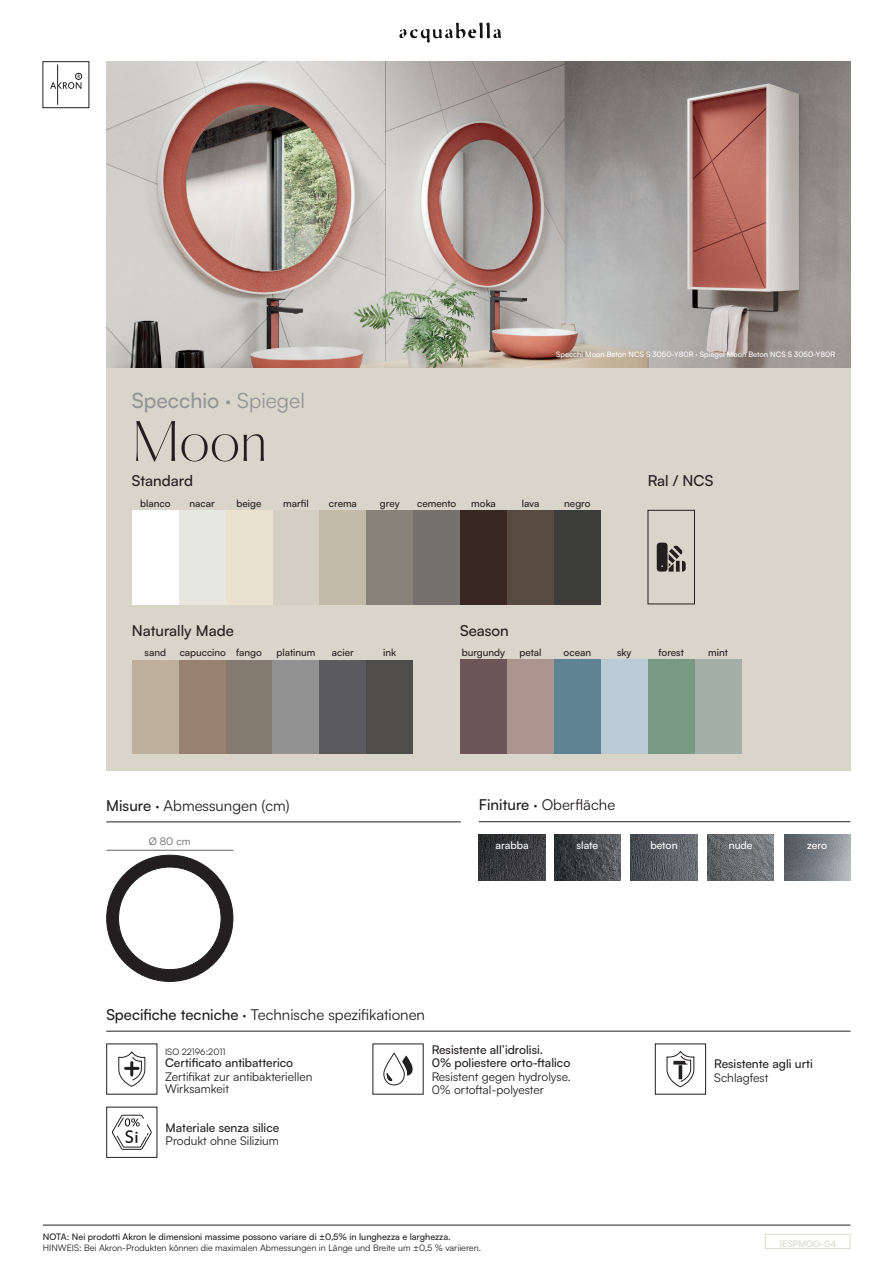
<style>
.page{position:relative;width:893px;height:1263px;background:#fff}
.page>*{position:absolute;margin:0;border:0;box-sizing:border-box;transform-origin:0 0}
.t1{font:200 51px "PP Hatton";color:#231f20}
.t2{font:500 21px "Satoshi";color:#939598}
.t3{font:15px "Satoshi";color:#231f20}
.t4{font:500 15px "Satoshi";color:#231f20}
.t5{font:12px/12px "Satoshi";color:#231f20}
.t6{font:500 12px "Satoshi";color:#231f20}
.t7{font:500 10.5px "Satoshi";color:#fff}
.t8{font:10.5px "Satoshi";color:#636366}
.t9{font:500 9.9px "Satoshi";color:#231f20}
.t10{font:9px "Satoshi";color:#231f20}
.t11{font:500 9px "Satoshi";color:#231f20}
.t12{font:500 9px "Satoshi";color:#d7d6cd}
.pie_de_pág{font:500 7.5px "Satoshi";color:#fff}
.s1{font-weight:400}
.s2{font-weight:500}
</style>
<div class="page">
<svg style="left:399px;top:23px;width:102px;height:20px"></svg>
<div style="left:765px;top:1234px;width:85px;height:15px;border:1px solid #dcdacf"></div>
<div style="left:106px;top:368px;width:744px;height:403px;background:#d9d5ca"></div>
<hr style="left:106px;top:822px;width:355px;height:1px;background:#231f20">
<hr style="left:479px;top:821px;width:371px;height:1px;background:#231f20">
<hr style="left:43px;top:1225px;width:807px;height:1px;background:#231f20">
<div style="left:132px;top:510px;width:47px;height:94px;background:#fff"></div>
<div style="left:179px;top:510px;width:47px;height:94px;background:#e6e7e0"></div>
<div style="left:226px;top:510px;width:47px;height:94px;background:#eae1cf"></div>
<div style="left:273px;top:510px;width:46px;height:94px;background:#d3cfc5"></div>
<div style="left:319px;top:510px;width:47px;height:94px;background:#c3bba8"></div>
<div style="left:132px;top:659px;width:47px;height:94px;background:#beb09b"></div>
<div style="left:179px;top:659px;width:47px;height:94px;background:#97826f"></div>
<div style="left:226px;top:659px;width:46px;height:94px;background:#847a70"></div>
<div style="left:272px;top:659px;width:47px;height:94px;background:#929292"></div>
<div style="left:319px;top:659px;width:47px;height:94px;background:#5b5a5d"></div>
<div style="left:366px;top:659px;width:47px;height:94px;background:#4e4d4b"></div>
<div style="left:366px;top:510px;width:47px;height:94px;background:#878378"></div>
<div style="left:413px;top:510px;width:47px;height:94px;background:#75716e"></div>
<div style="left:460px;top:510px;width:47px;height:94px;background:#392821"></div>
<div style="left:507px;top:510px;width:47px;height:94px;background:#574a41"></div>
<div style="left:554px;top:510px;width:47px;height:94px;background:#3c3d3a"></div>
<div style="left:648px;top:510px;width:47px;height:94px;border:1px solid #231f20"></div>
<svg style="left:657px;top:543px;width:29px;height:29px"></svg>
<div style="left:460px;top:659px;width:47px;height:94px;background:#6d5658"></div>
<div style="left:507px;top:659px;width:47px;height:94px;background:#ad958f"></div>
<div style="left:554px;top:659px;width:47px;height:94px;background:#608394"></div>
<div style="left:601px;top:659px;width:47px;height:94px;background:#bacbd6"></div>
<div style="left:648px;top:659px;width:47px;height:94px;background:#7a9984"></div>
<div style="left:695px;top:659px;width:47px;height:94px;background:#a4b0a7"></div>
<div style="left:43px;top:61px;width:46px;height:47px;border:1px solid #231f20"></div>
<div style="left:75px;top:73px;width:7px;height:7px;border:1px solid #231f20;border-radius:50%"></div>
<svg style="left:50px;top:64px;width:31px;height:41px"></svg>
<hr style="left:106px;top:850px;width:127px;height:1px;background:#636366">
<div style="left:107px;top:855px;width:126px;height:126px;background:#231f20;border-radius:50%"></div>
<div style="left:119px;top:867px;width:102px;height:102px;background:#fff;border-radius:50%"></div>
<img style="left:106px;top:61px;width:744px;height:307px">
<img style="left:784px;top:834px;width:66px;height:46px">
<img style="left:479px;top:834px;width:66px;height:46px">
<img style="left:554px;top:834px;width:67px;height:46px">
<img style="left:631px;top:834px;width:66px;height:46px">
<img style="left:707px;top:834px;width:67px;height:46px">
<svg style="left:118px;top:1051px;width:28px;height:36px"></svg>
<svg style="left:383px;top:1052px;width:30px;height:34px"></svg>
<div style="left:655px;top:1043px;width:51px;height:51px;border:1px solid #231f20"></div>
<svg style="left:666px;top:1051px;width:29px;height:37px"></svg>
<hr style="left:679px;top:1065px;width:3px;height:14px;background:#231f20">
<hr style="left:106px;top:1031px;width:744px;height:1px;background:#231f20">
<div style="left:106px;top:1107px;width:51px;height:51px;border:1px solid #231f20"></div>
<svg style="left:112px;top:1114px;width:40px;height:36px"></svg>
<p class="t2" style="left:132px;top:386px;width:175px">Specchio · <span class="s1">Spiegel</span></p>
<p class="t1" style="left:132px;top:410px;width:137px">Moon</p>
<h3 class="t4" style="left:132px;top:470px;width:63px">Standard</h3>
<p class="t9" style="left:140px;top:496px;width:32px">blanco</p>
<p class="t9" style="left:190px;top:496px;width:27px">nacar</p>
<p class="t9" style="left:237px;top:496px;width:26px">beige</p>
<p class="t9" style="left:283px;top:496px;width:27px">marfil</p>
<p class="t9" style="left:329px;top:496px;width:30px">crema</p>
<p class="pie_de_pág" style="left:556px;top:349px;width:281px">Specchi Moon Beton NCS S 3050-Y80R · Spiegel Moon Beton NCS S 3050-Y80R</p>
<p class="t9" style="left:380px;top:496px;width:21px">grey</p>
<p class="t9" style="left:417px;top:496px;width:41px">cemento</p>
<p class="t9" style="left:471px;top:496px;width:26px">moka</p>
<p class="t9" style="left:522px;top:496px;width:19px">lava</p>
<p class="t9" style="left:564px;top:496px;width:28px">negro</p>
<h3 class="t4" style="left:648px;top:470px;width:67px">Ral / NCS</h3>
<h3 class="t4" style="left:132px;top:620px;width:104px">Naturally Made</h3>
<h3 class="t4" style="left:460px;top:620px;width:50px">Season</h3>
<p class="t9" style="left:145px;top:646px;width:23px">sand</p>
<p class="t9" style="left:180px;top:646px;width:84px">capuccino fango</p>
<p class="t9" style="left:276px;top:646px;width:40px">platinum</p>
<p class="t9" style="left:332px;top:646px;width:23px">acier</p>
<p class="t9" style="left:383px;top:646px;width:15px">ink</p>
<p class="t9" style="left:462px;top:646px;width:45px">burgundy</p>
<p class="t9" style="left:519px;top:646px;width:24px">petal</p>
<p class="t9" style="left:564px;top:646px;width:29px">ocean</p>
<p class="t9" style="left:617px;top:646px;width:16px">sky</p>
<p class="t9" style="left:659px;top:646px;width:27px">forest</p>
<p class="t9" style="left:708px;top:646px;width:21px">mint</p>
<h3 class="t3" style="left:106px;top:795px;width:185px"><span class="s2">Misure</span> · Abmessungen (cm)</h3>
<h3 class="t3" style="left:479px;top:795px;width:138px"><span class="s2">Finiture</span> · Oberfläche</h3>
<p class="t8" style="left:149px;top:834px;width:43px">Ø 80 cm</p>
<p class="t7" style="left:496px;top:838px;width:35px">arabba</p>
<p class="t7" style="left:577px;top:838px;width:23px">slate</p>
<p class="t7" style="left:650px;top:838px;width:29px">beton</p>
<p class="t7" style="left:729px;top:838px;width:25px">nude</p>
<p class="t7" style="left:807px;top:838px;width:22px">zero</p>
<p class="t3" style="left:106px;top:1004px;width:320px"><span class="s2">Specifiche tecniche</span> · Technische spezifikationen</p>
<p class="t6" style="left:165px;top:1054px;width:130px">Certificato antibatterico</p>
<p class="t5" style="left:165px;top:1070px;width:149px">Zertifikat zur antibakteriellen<br>Wirksamkeit</p>
<p class="t10" style="left:165px;top:1045px;width:62px">ISO 22196:2011</p>
<p class="t6" style="left:432px;top:1041px;width:113px">Resistente all’idrolisi.</p>
<p class="t6" style="left:432px;top:1054px;width:140px">0% poliestere orto-ftalico</p>
<p class="t5" style="left:432px;top:1070px;width:141px">Resistent gegen hydrolyse.</p>
<p class="t5" style="left:432px;top:1083px;width:114px">0% ortoftal-polyester</p>
<p class="t6" style="left:166px;top:1119px;width:115px">Materiale senza silice</p>
<p class="t5" style="left:166px;top:1134px;width:115px">Produkt ohne Silizium</p>
<p class="t6" style="left:714px;top:1055px;width:100px">Resistente agli urti</p>
<p class="t5" style="left:714px;top:1071px;width:56px">Schlagfest</p>
<p class="t11" style="left:43px;top:1231px;width:409px">NOTA: Nei prodotti Akron le dimensioni massime possono variare di ±0,5% in lunghezza e larghezza.</p>
<p class="t10" style="left:43px;top:1242px;width:440px">HINWEIS: Bei Akron-Produkten können die maximalen Abmessungen in Länge und Breite um ±0,5 % variieren.</p>
<p class="t12" style="left:779px;top:1237px;width:58px">1ESPMOO-04</p>
</div>
